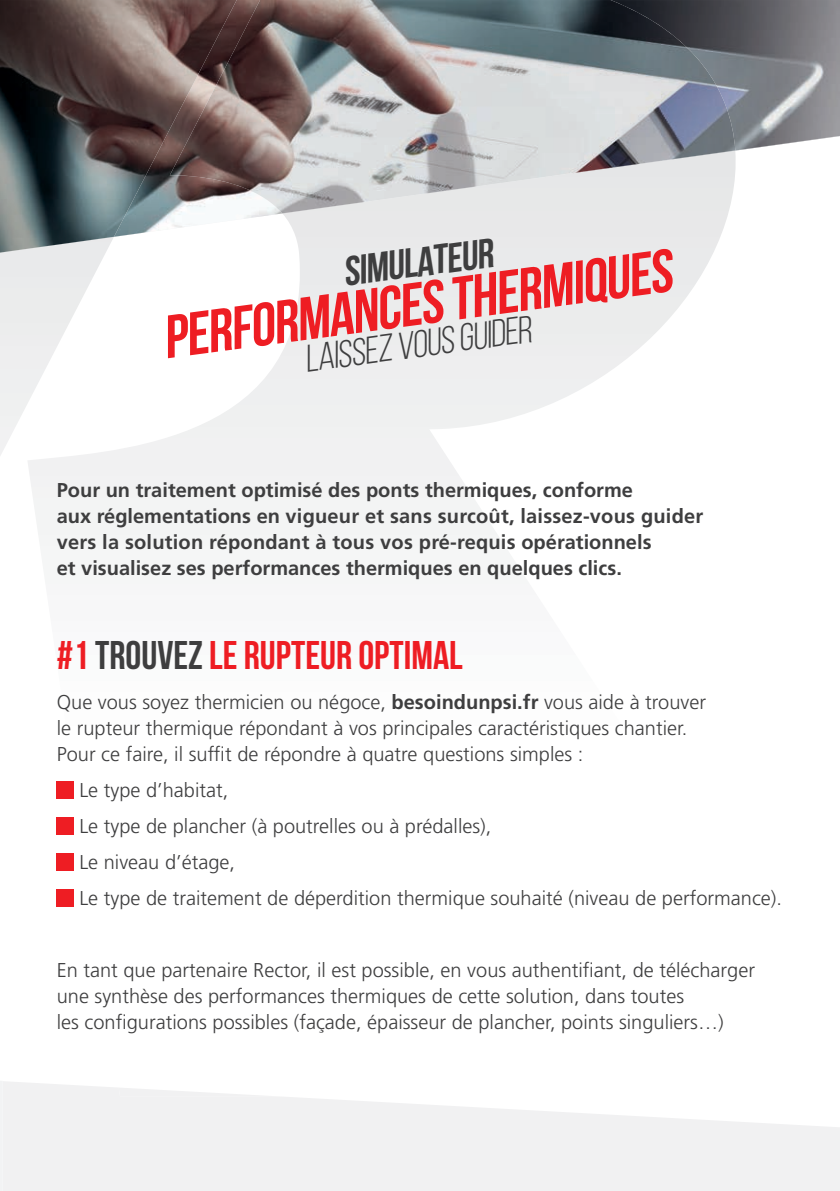
<style>
.page{position:relative;width:840px;height:1191px;background:#fff}
.page>*{position:absolute;margin:0;border:0;box-sizing:border-box;transform-origin:0 0}
.t1{font:700 60.6px "Bebas Neue";color:#ee1d23}
.t2{font:700 41.2px "Bebas Neue";color:#3e3e3f}
.t3{font:700 40px "Bebas Neue";color:#ee1d23}
.t4{font:38.2px "Bebas Neue";color:#3e3e3f}
.t5{font:300 20px/26px "Frutiger LT Pro";color:#3e3e3f}
.t6{font:700 20px/26px "Frutiger LT Pro";color:#3e3e3f}
.s1{color:#3e3e3f}
.s2{font-weight:700}
</style>
<div class="page">
<div style="left:300px;top:237px;width:420px;height:15px;background:#e9e9ea"></div>
<img style="left:243px;top:0;width:596px;height:237px">
<svg style="left:0;top:253px;width:114px;height:204px"></svg>
<img style="left:0;top:252px;width:106px;height:1px">
<img style="left:0;top:0;width:190px;height:252px">
<svg style="left:282px;top:213px;width:18px;height:48px"></svg>
<img style="left:170px;top:0;width:564px;height:213px">
<div style="left:57px;top:781px;width:17px;height:17px;background:#ee1d23"></div>
<div style="left:57px;top:817px;width:17px;height:17px;background:#ee1d23"></div>
<div style="left:57px;top:853px;width:17px;height:17px;background:#ee1d23"></div>
<div style="left:57px;top:889px;width:17px;height:17px;background:#ee1d23"></div>
<svg style="left:3px;top:1081px;width:836px;height:110px;fill:#f1f1f2"></svg>
<svg style="left:119px;top:1087px;width:165px;height:9px"></svg>
<hr style="left:0;top:1080px;width:3px;height:111px;background:#f2f3f4">
<h2 class="t2" style="left:340px;top:250px;width:152px;rotate:-8deg">SIMULATEUR</h2>
<h1 class="t1" style="left:158px;top:307px;width:514px;rotate:-8deg">PERFORMANCES THERMIQUES</h1>
<h3 class="t4" style="left:301px;top:339px;width:230px;rotate:-8deg">LAISSEZ VOUS GUIDER</h3>
<p class="t6" style="left:57px;top:477px;width:647px">Pour un traitement optimisé des ponts thermiques, conforme<br>aux réglementations en vigueur et sans surcoût, laissez-vous guider vers la solution répondant à tous vos pré-requis opérationnels<br>et visualisez ses performances thermiques en quelques clics.</p>
<h3 class="t3" style="left:57px;top:633px;width:407px">#1 <span class="s1">TROUVEZ</span> LE RUPTEUR OPTIMAL</h3>
<p class="t5" style="left:57px;top:689px;width:650px">Que vous soyez thermicien ou négoce, <span class="s2">besoindunpsi.fr</span> vous aide à trouver le rupteur thermique répondant à vos principales caractéristiques chantier.<br>Pour ce faire, il suffit de répondre à quatre questions simples :</p>
<p class="t5" style="left:79px;top:772px;width:703px;line-height:36px">Le type d’habitat,<br>Le type de plancher (à poutrelles ou à prédalles),<br>Le niveau d’étage,<br>Le type de traitement de déperdition thermique souhaité (niveau de performance).</p>
<p class="t5" style="left:57px;top:957px;width:699px">En tant que partenaire Rector, il est possible, en vous authentifiant, de télécharger une synthèse des performances thermiques de cette solution, dans toutes<br>les configurations possibles (façade, épaisseur de plancher, points singuliers…)</p>
</div>
